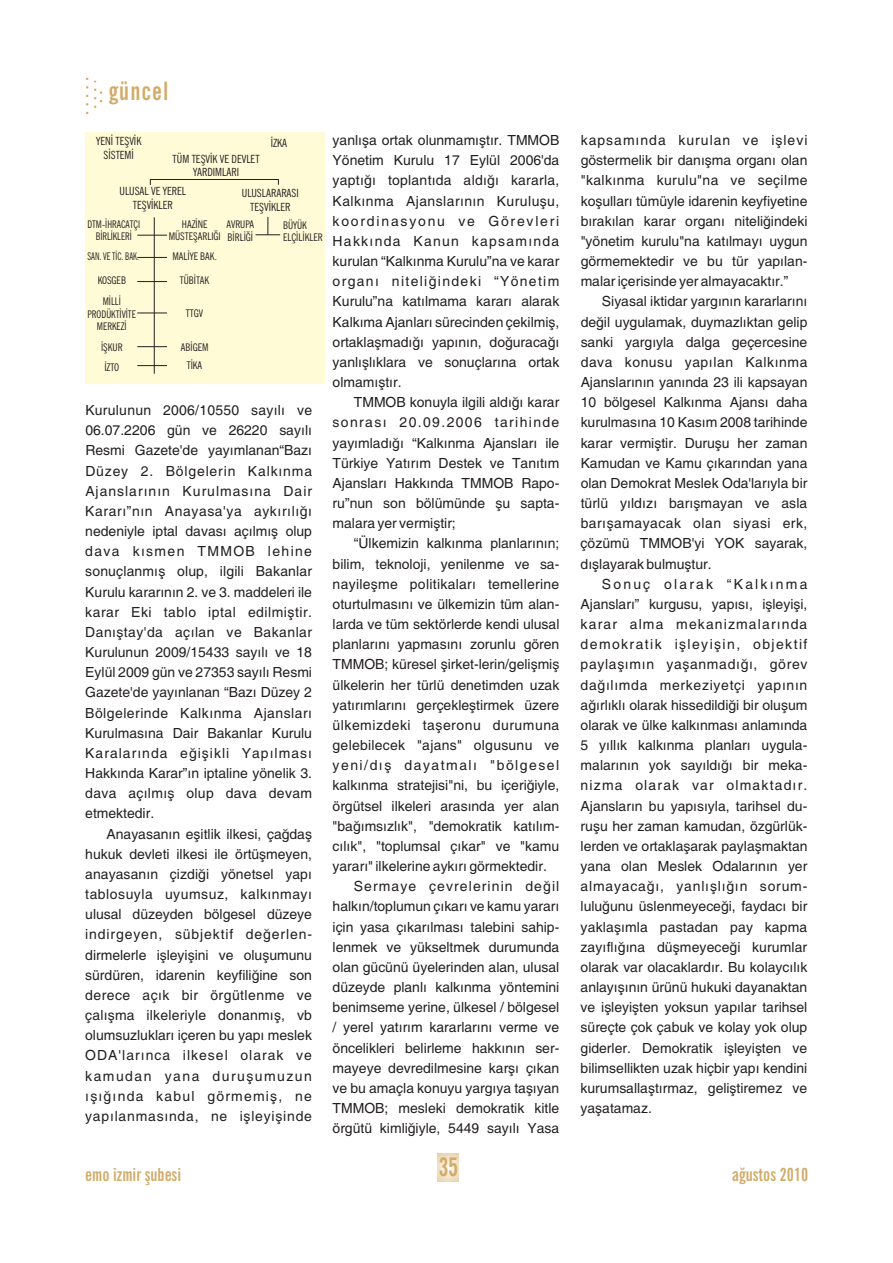
<style>
.page{position:relative;width:893px;height:1263px;background:#fff}
.page>*{position:absolute;margin:0;border:0;box-sizing:border-box;transform-origin:0 0}
.t1{font:700 condensed 25.5px "News Gothic BT";color:#d2ab66;scale:.88 1}
.t2{font:700 extra-condensed 25.35px "News Gothic BT";letter-spacing:.045em;color:#d2ab66}
.t3{font:700 extra-condensed 18px "News Gothic BT";color:#d2ab66}
.t4{font:13.95px/20.1px "Helvetica";color:#231f20;text-align:justify}
.t5{font:13.95px "Helvetica";letter-spacing:.02em;color:#231f20}
.t6{font:13.95px "Helvetica";letter-spacing:.035em;color:#231f20}
.t7{font:13.95px "Helvetica";letter-spacing:.11em;color:#231f20}
.t8{font:13.95px "Helvetica";letter-spacing:.08em;color:#231f20}
.t9{font:condensed 11.25px/13.5px "News Gothic BT";color:#231f20;text-align:center}
.t10{font:condensed 10.5px/12.6px "News Gothic BT";color:#231f20;text-align:center}
.t11{font:condensed 10.5px/12.6px "News Gothic BT";color:#231f20;text-align:center;scale:.94 1}
.t12{font:condensed 10.5px/12.6px "News Gothic BT";color:#231f20;text-align:center;scale:.96 1}
.t13{font:condensed 10.5px "News Gothic BT";color:#231f20;scale:.83 1}
</style>
<div class="page">
<div style="left:86px;top:132px;width:239px;height:251px;background:#fffbd6"></div>
<hr style="left:150px;top:179px;width:129px;height:1px;background:#231f20">
<hr style="left:154px;top:217px;width:1px;height:157px;background:#231f20">
<hr style="left:137px;top:365px;width:30px;height:1px;background:#231f20">
<hr style="left:137px;top:346px;width:30px;height:1px;background:#231f20">
<hr style="left:137px;top:313px;width:30px;height:1px;background:#231f20">
<hr style="left:137px;top:281px;width:30px;height:1px;background:#231f20">
<hr style="left:137px;top:257px;width:30px;height:1px;background:#231f20">
<hr style="left:137px;top:235px;width:30px;height:1px;background:#231f20">
<svg style="left:256px;top:217px;width:24px;height:18px"></svg>
<svg style="left:86px;top:77px;width:2px;height:37px"></svg>
<svg style="left:94px;top:81px;width:8px;height:27px"></svg>
<svg style="left:437px;top:1153px;width:22px;height:29px"></svg>
<h2 class="t2" style="left:109px;top:81px;width:61px">güncel</h2>
<p class="t9" style="left:96px;top:136px;width:47px">YENİ TEŞVİK<br>SİSTEMİ</p>
<p class="t9" style="left:173px;top:153px;width:89px">TÜM TEŞVİK VE DEVLET<br>YARDIMLARI</p>
<p class="t9" style="left:271px;top:137px;width:18px">İZKA</p>
<p class="t9" style="left:120px;top:186px;width:68px">ULUSAL VE YEREL<br>TEŞVİKLER</p>
<p class="t9" style="left:242px;top:187px;width:58px">ULUSLARARASI<br>TEŞVİKLER</p>
<p class="t11" style="left:87px;top:218px;width:57px">DTM-İHRACATÇI<br>BİRLİKLERİ</p>
<p class="t13" style="left:87px;top:252px;width:64px">SAN. VE TİC. BAK.</p>
<p class="t10" style="left:98px;top:271px;width:30px;line-height:21.1px">KOSGEB<br>MİLLİ</p>
<p class="t12" style="left:87px;top:309px;width:52px">PRODÜKTİVİTE<br>MERKEZİ</p>
<p class="t10" style="left:101px;top:338px;width:23px;line-height:20.2px">İŞKUR<br>İZTO</p>
<p class="t10" style="left:169px;top:218px;width:54px">HAZİNE<br>MÜSTEŞARLIĞI</p>
<p class="t10" style="left:172px;top:251px;width:46px">MALİYE BAK.</p>
<p class="t10" style="left:180px;top:275px;width:31px">TÜBİTAK</p>
<p class="t10" style="left:186px;top:308px;width:19px">TTGV</p>
<p class="t10" style="left:181px;top:339px;width:29px;line-height:18.1px">ABİGEM<br>TİKA</p>
<p class="t10" style="left:227px;top:219px;width:29px;text-align:left">AVRUPA<br>BİRLİĞİ</p>
<p class="t10" style="left:283px;top:220px;width:41px;text-align:left">BÜYÜK<br>ELÇİLİKLER</p>
<p class="t4" style="left:85px;top:401px;width:228px">Kurulunun 2006/10550 sayılı ve 06.07.2206 gün ve 26220 sayılı Resmi Gazete'de yayımlanan“Bazı Düzey 2. Bölgelerin Kalkınma Ajanslarının Kurulmasına Dair Kararı”nın Anayasa'ya aykırılığı nedeniyle iptal davası açılmış olup dava kısmen TMMOB lehine sonuçlanmış olup, ilgili Bakanlar Kurulu kararının 2. ve 3. maddeleri ile karar Eki tablo iptal edilmiştir.<br>Danıştay'da açılan ve Bakanlar Kurulunun 2009/15433 sayılı ve 18<br>Eylül 2009 gün ve 27353 sayılı Resmi Gazete'de yayınlanan “Bazı Düzey 2<br>Bölgelerinde Kalkınma Ajansları Kurulmasına Dair Bakanlar Kurulu Karalarında eğişikli Yapılması Hakkında Karar”ın iptaline yönelik 3. dava açılmış olup dava devam etmektedir.</p>
<p class="t4" style="left:85px;top:825px;width:228px;text-indent:21px">Anayasanın eşitlik ilkesi, çağdaş hukuk devleti ilkesi ile örtüşmeyen, anayasanın çizdiği yönetsel yapı tablosuyla uyumsuz, kalkınmayı ulusal düzeyden bölgesel düzeye indirgeyen, sübjektif değerlen&shy;dirmelerle işleyişini ve oluşumunu sürdüren, idarenin keyfiliğine son derece açık bir örgütlenme ve çalışma ilkeleriyle donanmış, vb olumsuzlukları içeren bu yapı meslek ODA'larınca ilkesel olarak ve kamudan yana duruşumuzun ışığında kabul görmemiş, ne yapılanmasında, ne işleyişinde</p>
<p class="t4" style="left:333px;top:131px;width:228px">yanlışa ortak olunmamıştır. TMMOB Yönetim Kurulu 17 Eylül 2006'da yaptığı toplantıda aldığı kararla, Kalkınma Ajanslarının Kuruluşu, koordinasyonu ve Görevleri Hakkında Kanun kapsamında kurulan “Kalkınma Kurulu”na ve karar organı niteliğindeki “Yönetim Kurulu”na katılmama kararı alarak Kalkıma Ajanları sürecinden çekilmiş, ortaklaşmadığı yapının, doğuracağı yanlışlıklara ve sonuçlarına ortak olmamıştır.</p>
<p class="t4" style="left:333px;top:394px;width:228px;text-indent:21px">TMMOB konuyla ilgili aldığı karar sonrası 20.09.2006 tarihinde yayımladığı “Kalkınma Ajansları ile Türkiye Yatırım Destek ve Tanıtım Ajansları Hakkında TMMOB Rapo&shy;ru”nun son bölümünde şu sapta&shy;malara yer vermiştir;</p>
<p class="t4" style="left:354px;top:535px;width:207px">“Ülkemizin kalkınma planlarının;</p>
<p class="t4" style="left:333px;top:555px;width:228px">bilim, teknoloji, yenilenme ve sa-</p>
<p class="t5" style="left:333px;top:579px;width:228px">nayileşme politikaları temellerine</p>
<p class="t4" style="left:333px;top:595px;width:228px">oturtulmasını ve ülkemizin tüm alan-</p>
<p class="t4" style="left:333px;top:615px;width:228px">larda ve tüm sektörlerde kendi ulusal</p>
<p class="t4" style="left:333px;top:636px;width:228px">planlarını yapmasını zorunlu gören</p>
<p class="t4" style="left:333px;top:656px;width:228px">TMMOB; küresel şirket-lerin/gelişmiş</p>
<p class="t4" style="left:333px;top:676px;width:228px">ülkelerin her türlü denetimden uzak</p>
<p class="t4" style="left:333px;top:696px;width:228px">yatırımlarını gerçekleştirmek üzere</p>
<p class="t6" style="left:333px;top:720px;width:228px">ülkemizdeki taşeronu durumuna</p>
<p class="t5" style="left:333px;top:740px;width:228px">gelebilecek "ajans" olgusunu ve</p>
<p class="t7" style="left:333px;top:760px;width:228px">yeni/dış dayatmalı "bölgesel</p>
<p class="t4" style="left:333px;top:777px;width:228px">kalkınma stratejisi"ni, bu içeriğiyle,</p>
<p class="t4" style="left:333px;top:797px;width:228px">örgütsel ilkeleri arasında yer alan</p>
<p class="t4" style="left:333px;top:817px;width:228px">"bağımsızlık", "demokratik katılım-</p>
<p class="t4" style="left:333px;top:837px;width:228px">cılık", "toplumsal çıkar" ve "kamu</p>
<p class="t4" style="left:333px;top:857px;width:216px">yararı" ilkelerine aykırı görmektedir.</p>
<p class="t8" style="left:354px;top:881px;width:207px">Sermaye çevrelerinin değil</p>
<p class="t4" style="left:333px;top:898px;width:228px">halkın/toplumun çıkarı ve kamu yararı</p>
<p class="t4" style="left:333px;top:918px;width:228px">için yasa çıkarılması talebini sahip-</p>
<p class="t4" style="left:333px;top:938px;width:228px">lenmek ve yükseltmek durumunda</p>
<p class="t4" style="left:333px;top:958px;width:228px">olan gücünü üyelerinden alan, ulusal</p>
<p class="t4" style="left:333px;top:978px;width:228px">düzeyde planlı kalkınma yöntemini</p>
<p class="t4" style="left:333px;top:998px;width:228px">benimseme yerine, ülkesel / bölgesel</p>
<p class="t4" style="left:333px;top:1019px;width:228px">/ yerel yatırım kararlarını verme ve</p>
<p class="t4" style="left:333px;top:1039px;width:228px">öncelikleri belirleme hakkının ser-</p>
<p class="t4" style="left:333px;top:1059px;width:228px">mayeye devredilmesine karşı çıkan</p>
<p class="t4" style="left:333px;top:1079px;width:228px">ve bu amaçla konuyu yargıya taşıyan</p>
<p class="t4" style="left:333px;top:1099px;width:228px">TMMOB; mesleki demokratik kitle</p>
<p class="t4" style="left:333px;top:1119px;width:228px">örgütü kimliğiyle, 5449 sayılı Yasa</p>
<p class="t4" style="left:581px;top:131px;width:228px">kapsamında kurulan ve işlevi göstermelik bir danışma organı olan "kalkınma kurulu"na ve seçilme koşulları tümüyle idarenin keyfiyetine bırakılan karar organı niteliğindeki "yönetim kurulu"na katılmayı uygun görmemektedir ve bu tür yapılan&shy;malar içerisinde yer almayacaktır.”</p>
<p class="t4" style="left:581px;top:293px;width:228px;text-indent:21px">Siyasal iktidar yargının kararlarını değil uygulamak, duymazlıktan gelip sanki yargıyla dalga geçercesine dava konusu yapılan Kalkınma Ajanslarının yanında 23 ili kapsayan 10 bölgesel Kalkınma Ajansı daha kurulmasına 10 Kasım 2008 tarihinde karar vermiştir. Duruşu her zaman Kamudan ve Kamu çıkarından yana olan Demokrat Meslek Oda'larıyla bir türlü yıldızı barışmayan ve asla barışamayacak olan siyasi erk, çözümü TMMOB'yi YOK sayarak, dışlayarak bulmuştur.</p>
<p class="t4" style="left:581px;top:575px;width:228px;text-indent:21px">Sonuç olarak “Kalkınma Ajansları” kurgusu, yapısı, işleyişi, karar alma mekanizmalarında demokratik işleyişin, objektif paylaşımın yaşanmadığı, görev dağılımda merkeziyetçi yapının ağırlıklı olarak hissedildiği bir oluşum olarak ve ülke kalkınması anlamında 5 yıllık kalkınma planları uygula&shy;malarının yok sayıldığı bir meka&shy;nizma olarak var olmaktadır.<br>Ajansların bu yapısıyla, tarihsel du&shy;ruşu her zaman kamudan, özgürlük&shy;lerden ve ortaklaşarak paylaşmaktan yana olan Meslek Odalarının yer almayacağı, yanlışlığın sorum&shy;luluğunu üslenmeyeceği, faydacı bir yaklaşımla pastadan pay kapma zayıflığına düşmeyeceği kurumlar olarak var olacaklardır. Bu kolaycılık anlayışının ürünü hukuki dayanaktan ve işleyişten yoksun yapılar tarihsel süreçte çok çabuk ve kolay yok olup giderler. Demokratik işleyişten ve bilimsellikten uzak hiçbir yapı kendini kurumsallaştırmaz, geliştiremez ve yaşatamaz.</p>
<p class="t3" style="left:85px;top:1167px;width:97px">emo izmir şubesi</p>
<h1 class="t1" style="left:439px;top:1157px;width:23px">35</h1>
<p class="t3" style="left:732px;top:1167px;width:78px">ağustos 2010</p>
</div>
